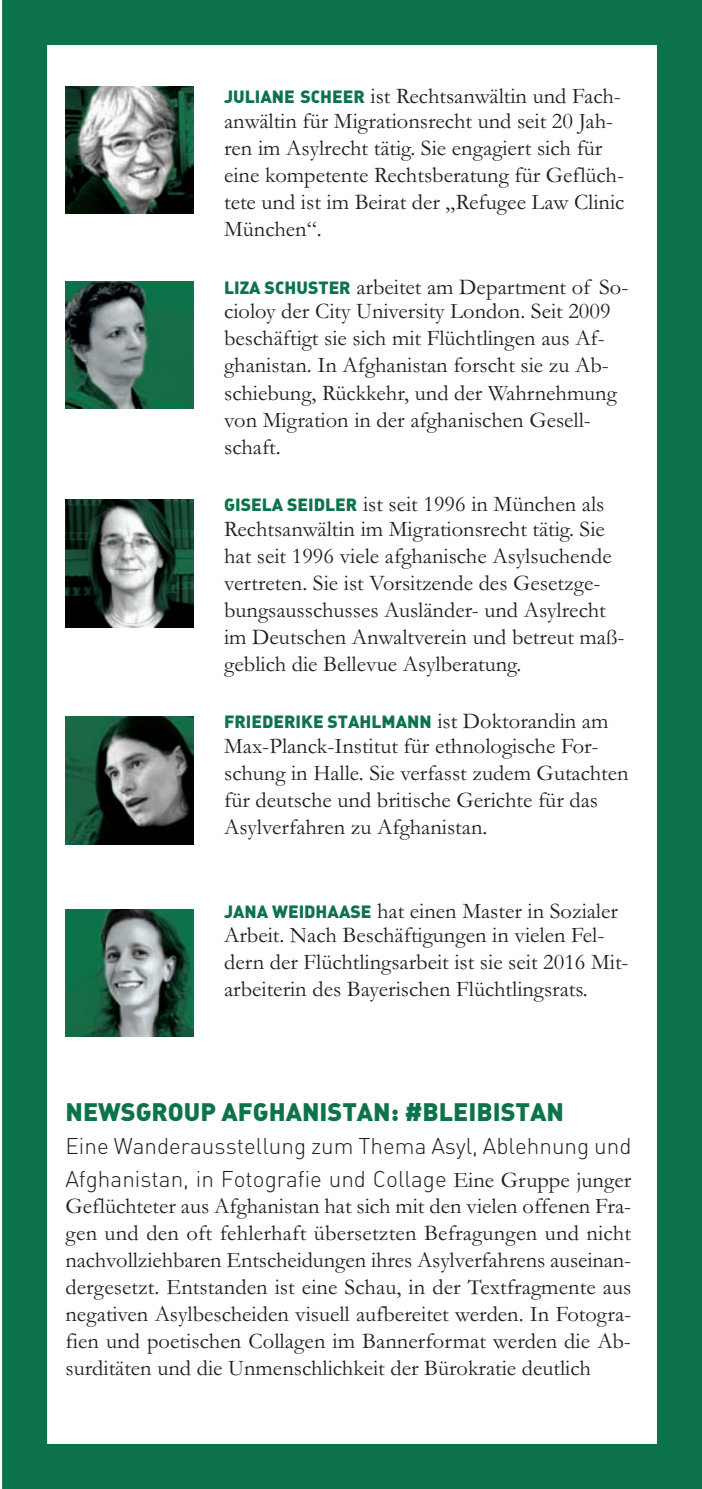
<style>
.page{position:relative;width:702px;height:1489px;background:#fff}
.page>*{position:absolute;margin:0;border:0;box-sizing:border-box;transform-origin:0 0}
.t1{font:25px "DIN Black Alternate";color:#0c734a}
.t2{font:22.5px/27px "Garamond";color:#231f20}
.t3{font:22.5px/32.8px "DIN Light Alternate";color:#231f20}
.t4{font:17.5px "DIN Black Alternate";color:#0c734a}
.s1{font-family:"DIN Black Alternate";font-size:17.5px;color:#0c734a}
.s2{font-family:"Garamond";font-size:22.5px;color:#231f20}
.s3{font-family:"Garamond"}
</style>
<div class="page">
<div style="left:2px;top:0;width:700px;height:1488px;border:45px solid #0c734a"></div>
<img style="left:65px;top:281px;width:128px;height:127px">
<img style="left:65px;top:499px;width:128px;height:128px">
<img style="left:65px;top:717px;width:128px;height:127px">
<img style="left:65px;top:909px;width:128px;height:127px">
<img style="left:65px;top:86px;width:128px;height:128px">
<p class="t2" style="left:224px;top:83px;width:398px;line-height:25px"><span class="s1">JULIANE SCHEER</span> ist Rechtsanwältin und Fach&shy;anwältin für Migrationsrecht und seit 20 Jah-</p>
<p class="t2" style="left:224px;top:134px;width:402px">ren im Asylrecht tätig. Sie engagiert sich für eine kompetente Rechtsberatung für Geflüch&shy;tete und ist im Beirat der „Refugee Law Clinic München“.</p>
<p class="t2" style="left:224px;top:273px;width:406px;line-height:25px"><span class="s1">LIZA SCHUSTER</span> arbeitet am Department of So&shy;cioloy der City University London. Seit 2009</p>
<p class="t2" style="left:224px;top:324px;width:394px">beschäftigt sie sich mit Flüchtlingen aus Af&shy;ghanistan. In Afghanistan forscht sie zu Ab&shy;schiebung, Rückkehr, und der Wahrnehmung von Migration in der afghanischen Gesell&shy;schaft.</p>
<p class="t2" style="left:224px;top:490px;width:382px;line-height:25px"><span class="s1">GISELA SEIDLER</span> ist seit 1996 in München als<br>Rechtsanwältin im Migrationsrecht tätig. Sie</p>
<p class="t2" style="left:224px;top:541px;width:402px">hat seit 1996 viele afghanische Asylsuchende vertreten. Sie ist Vorsitzende des Gesetzge&shy;bungsausschusses Ausländer- und Asylrecht im Deutschen Anwaltverein und betreut maß&shy;geblich die Bellevue Asylberatung.</p>
<p class="t4" style="left:224px;top:710px;width:386px">FRIEDERIKE STAHLMANN <span class="s2">ist Doktorandin am</span></p>
<p class="t2" style="left:224px;top:732px;width:406px">Max-Planck-Institut für ethnologische For&shy;schung in Halle. Sie verfasst zudem Gutachten für deutsche und britische Gerichte für das Asylverfahren zu Afghanistan.</p>
<p class="t2" style="left:224px;top:897px;width:395px;line-height:25px"><span class="s1">JANA WEIDHAASE</span> hat einen Master in Sozialer<br>Arbeit. Nach Beschäftigungen in vielen Fel-</p>
<p class="t2" style="left:224px;top:948px;width:406px">dern der Flüchtlingsarbeit ist sie seit 2016 Mit&shy;arbeiterin des Bayerischen Flüchtlingsrats.</p>
<p class="t1" style="left:65px;top:1094px;width:500px">NEWSGROUP AFGHANISTAN: #BLEIBISTAN</p>
<p class="t3" style="left:65px;top:1129px;width:567px">Eine Wanderausstellung zum Thema Asyl, Ablehnung und<br>Afghanistan, in Fotografie und Collage <span class="s3">Eine Gruppe junger</span></p>
<p class="t2" style="left:65px;top:1191px;width:567px;text-align:justify">Geflüchteter aus Afghanistan hat sich mit den vielen offenen Fra&shy;gen und den oft fehlerhaft übersetzten Befragungen und nicht nachvollziehbaren Entscheidungen ihres Asylverfahrens auseinan&shy;dergesetzt. Entstanden ist eine Schau, in der Textfragmente aus negativen Asylbescheiden visuell aufbereitet werden. In Fotogra&shy;fien und poetischen Collagen im Bannerformat werden die Ab&shy;surditäten und die Unmenschlichkeit der Bürokratie deutlich</p>
</div>
